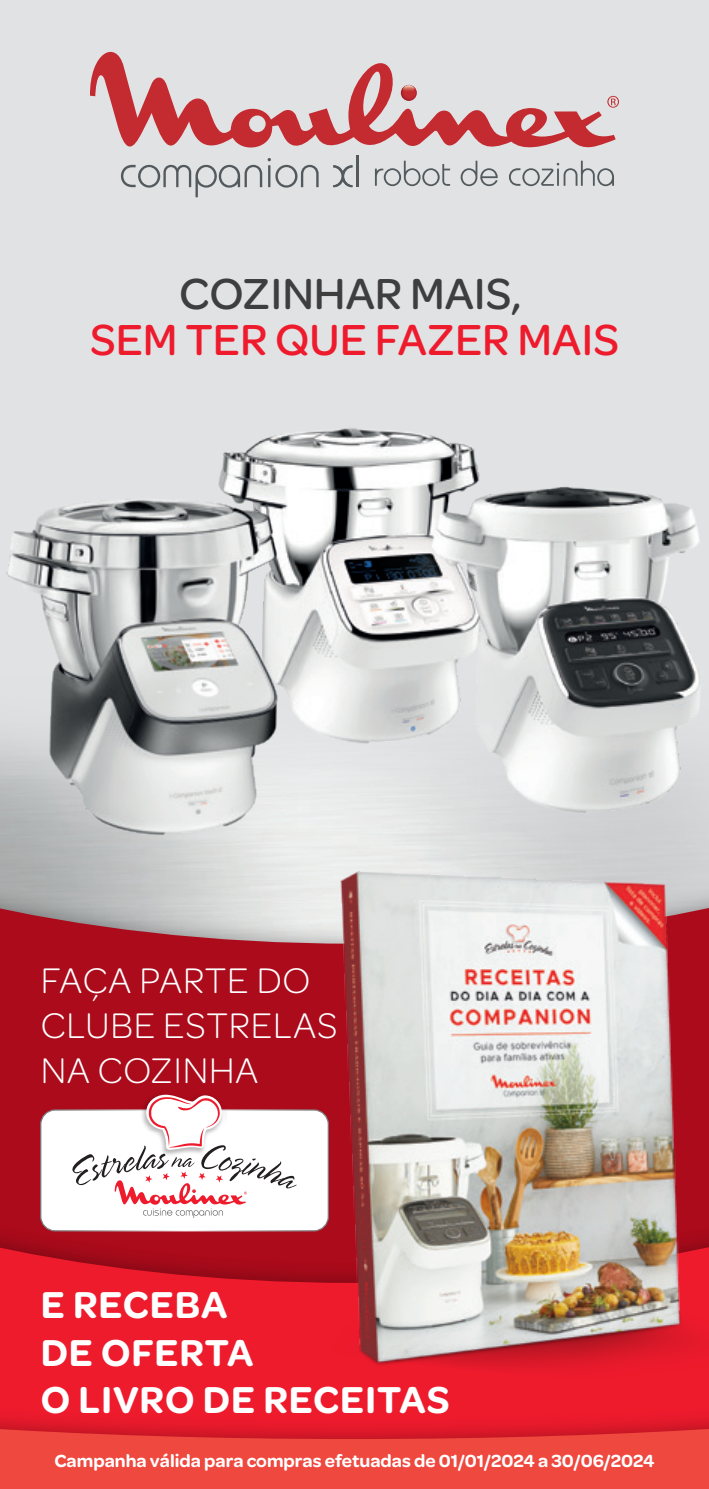
<style>
.page{position:relative;width:709px;height:1489px;background:#fff}
.page>*{position:absolute;margin:0;border:0;box-sizing:border-box;transform-origin:0 0}
.t1{font:500 46.25px "Omnes";color:#ee1b2d}
.t2{font:500 46.25px "Omnes";color:#3e3e3f}
.t3{font:600 40px/47.5px "Omnes";letter-spacing:.02em;color:#fff}
.t4{font:300 38px/45px "Omnes";letter-spacing:.02em;color:#fff}
.t5{font:600 18.75px "Omnes";color:#fff}
</style>
<div class="page">
<div style="left:0;top:0;width:709px;height:1488px;background:#e1e2e4"></div>
<div style="left:0;top:900px;width:88px;height:309px;background:#ab0b1b"></div>
<svg style="left:0;top:1239px;width:88px;height:156px;background:#e5192a"></svg>
<img style="left:0;top:1395px;width:88px;height:31px">
<div style="left:0;top:1426px;width:709px;height:62px;background:#ef483f"></div>
<svg style="left:375px;top:161px;width:75px;height:25px"></svg>
<svg style="left:460px;top:161px;width:37px;height:25px"></svg>
<svg style="left:509px;top:161px;width:105px;height:25px"></svg>
<svg style="left:615px;top:96px;width:4px;height:12px"></svg>
<svg style="left:90px;top:51px;width:525px;height:97px"></svg>
<svg style="left:121px;top:158px;width:197px;height:39px"></svg>
<svg style="left:333px;top:165px;width:19px;height:22px"></svg>
<hr style="left:356px;top:155px;width:3px;height:32px;background:#525a5e">
<img style="left:221px;top:428px;width:488px;height:376px">
<img style="left:0;top:471px;width:363px;height:410px">
<img style="left:88px;top:804px;width:621px;height:630px">
<div style="left:41px;top:1109px;width:287px;height:121px;background:#fff;border-radius:14px"></div>
<div style="left:40px;top:1109px;width:289px;height:122px;border:1px solid #fff;border-radius:14px"></div>
<img style="left:138px;top:1090px;width:88px;height:4px">
<svg style="left:72px;top:1094px;width:225px;height:123px"></svg>
<h1 class="t2" style="left:179px;top:267px;width:344px">COZINHAR MAIS,</h1>
<h1 class="t1" style="left:90px;top:314px;width:530px">SEM TER QUE FAZER MAIS</h1>
<h3 class="t4" style="left:41px;top:957px;width:298px">FAÇA PARTE DO<br>CLUBE ESTRELAS<br>NA COZINHA</h3>
<h2 class="t3" style="left:41px;top:1280px;width:410px">E RECEBA<br>DE OFERTA<br>O LIVRO DE RECEITAS</h2>
<p class="t5" style="left:54px;top:1449px;width:601px">Campanha válida para compras efetuadas de 01/01/2024 a 30/06/2024</p>
</div>
